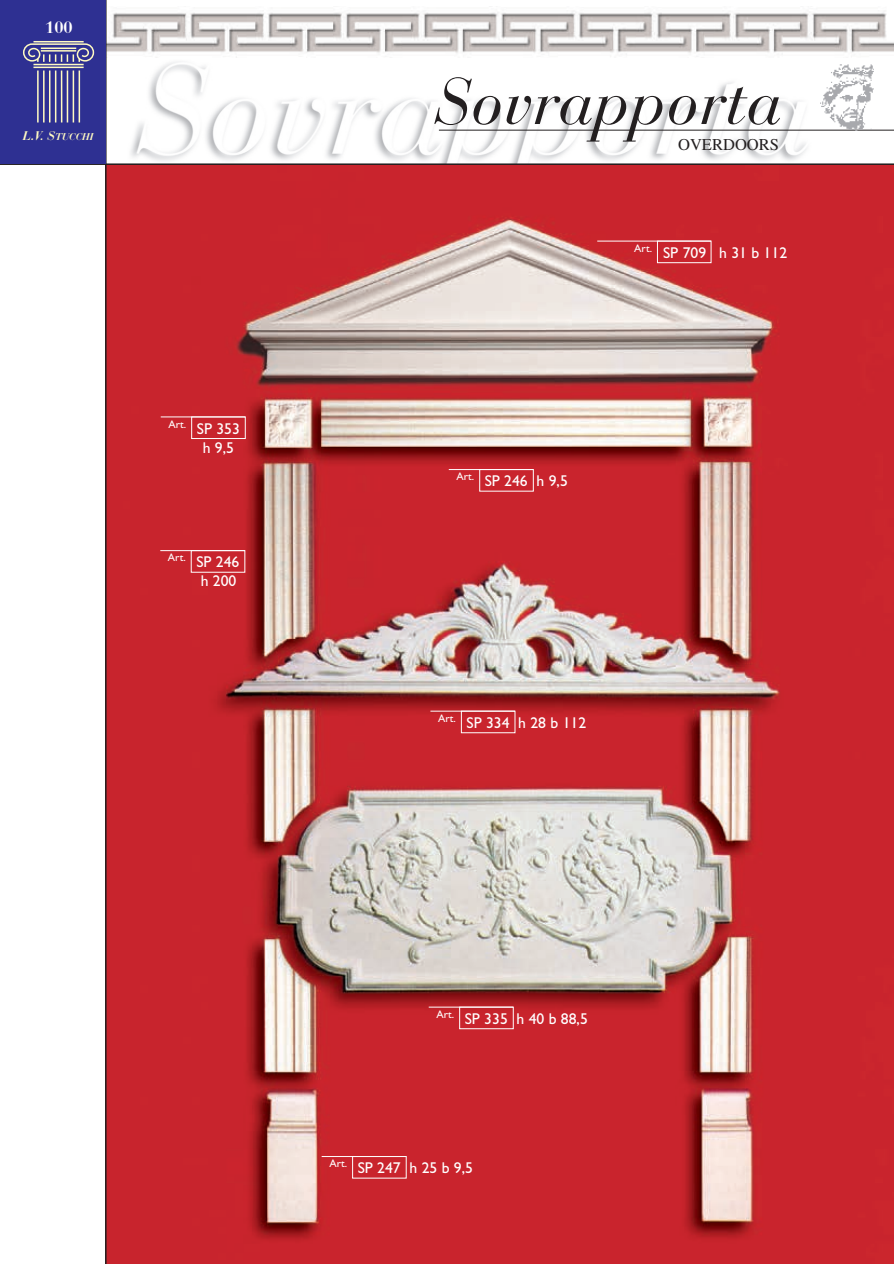
<style>
.page{position:relative;width:894px;height:1264px;background:#fff}
.page>*{position:absolute;margin:0;border:0;box-sizing:border-box;transform-origin:0 0}
.t1{font:italic 65.1px "Bauer Bodoni";color:#231f20}
.t2{font:16.5px "Times";color:#231f20}
.t3{font:700 16.5px "Bauer Bodoni";color:#fff}
.t4{font:15.6px/18.6px "Gill Sans";color:#fff}
.t5{font:10.95px "Gill Sans";letter-spacing:.01em;color:#fff}
.t6{font:italic 700 9.75px "Bauer Bodoni";color:#fffac2}
.s1{font-size:12.45px}
</style>
<div class="page">
<img style="left:106px;top:59px;width:714px;height:104px">
<img style="left:106px;top:6px;width:787px;height:53px">
<img style="left:106px;top:165px;width:787px;height:1099px">
<div style="left:656px;top:241px;width:55px;height:22px;border:1px solid #fff"></div>
<hr style="left:597px;top:241px;width:113px;height:1px;background:#fff">
<hr style="left:448px;top:469px;width:85px;height:1px;background:#fff">
<div style="left:461px;top:711px;width:54px;height:22px;border:1px solid #fff"></div>
<hr style="left:430px;top:711px;width:85px;height:1px;background:#fff">
<div style="left:459px;top:1007px;width:54px;height:22px;border:1px solid #fff"></div>
<hr style="left:428px;top:1007px;width:85px;height:1px;background:#fff">
<div style="left:191px;top:550px;width:54px;height:23px;border:1px solid #fff"></div>
<hr style="left:160px;top:550px;width:85px;height:1px;background:#fff">
<hr style="left:321px;top:1156px;width:85px;height:1px;background:#fff">
<div style="left:191px;top:416px;width:54px;height:23px;border:1px solid #fff"></div>
<hr style="left:161px;top:417px;width:84px;height:1px;background:#fff">
<hr style="left:439px;top:130px;width:454px;height:1px;background:#231f20">
<hr style="left:0;top:163px;width:893px;height:2px;background:#231f20">
<hr style="left:105px;top:0;width:1px;height:1264px;background:#231f20">
<div style="left:0;top:0;width:106px;height:164px;background:#2e3092"></div>
<img style="left:820px;top:64px;width:54px;height:66px">
<hr style="left:49px;top:71px;width:1px;height:51px;background:#fffac2">
<hr style="left:55px;top:71px;width:1px;height:51px;background:#fffac2">
<hr style="left:61px;top:71px;width:1px;height:51px;background:#fffac2">
<hr style="left:43px;top:71px;width:2px;height:51px;background:#fffac2">
<hr style="left:37px;top:71px;width:2px;height:51px;background:#fffac2">
<hr style="left:67px;top:71px;width:1px;height:51px;background:#fffac2">
<hr style="left:73px;top:71px;width:1px;height:51px;background:#fffac2">
<hr style="left:79px;top:71px;width:1px;height:51px;background:#fffac2">
<hr style="left:33px;top:64px;width:51px;height:1px;background:#fffac2">
<hr style="left:33px;top:67px;width:51px;height:1px;background:#fffac2">
<svg style="left:23px;top:43px;width:72px;height:19px"></svg>
<hr style="left:33px;top:41px;width:51px;height:1px;background:#fffac2">
<p class="t3" style="left:45px;top:17px;width:29px">100</p>
<p class="t6" style="left:23px;top:130px;width:72px"><span class="s1">L.V. S</span>TUCCHI</p>
<p class="t5" style="left:168px;top:418px;width:19px">Art.</p>
<p class="t4" style="left:197px;top:418px;width:44px;line-height:19.5px;text-align:center">SP 353 h 9,5</p>
<p class="t5" style="left:168px;top:551px;width:19px">Art.</p>
<p class="t4" style="left:196px;top:553px;width:44px">SP 246 h 200</p>
<h1 class="t1" style="left:435px;top:62px;width:349px">Sovrapporta</h1>
<p class="t2" style="left:678px;top:136px;width:102px">OVERDOORS</p>
<p class="t5" style="left:634px;top:242px;width:19px">Art.</p>
<p class="t4" style="left:663px;top:243px;width:125px">SP 709 h 31 b 112</p>
<p class="t5" style="left:456px;top:470px;width:19px">Art.</p>
<p class="t4" style="left:484px;top:472px;width:84px">SP 246 h 9,5</p>
<p class="t5" style="left:438px;top:712px;width:19px">Art.</p>
<p class="t4" style="left:466px;top:713px;width:121px">SP 334 h 28 b 112</p>
<p class="t5" style="left:436px;top:1008px;width:19px">Art.</p>
<p class="t4" style="left:464px;top:1009px;width:124px">SP 335 h 40 b 88,5</p>
<p class="t5" style="left:329px;top:1157px;width:19px">Art.</p>
<p class="t4" style="left:357px;top:1158px;width:117px">SP 247 h 25 b 9,5</p>
</div>
